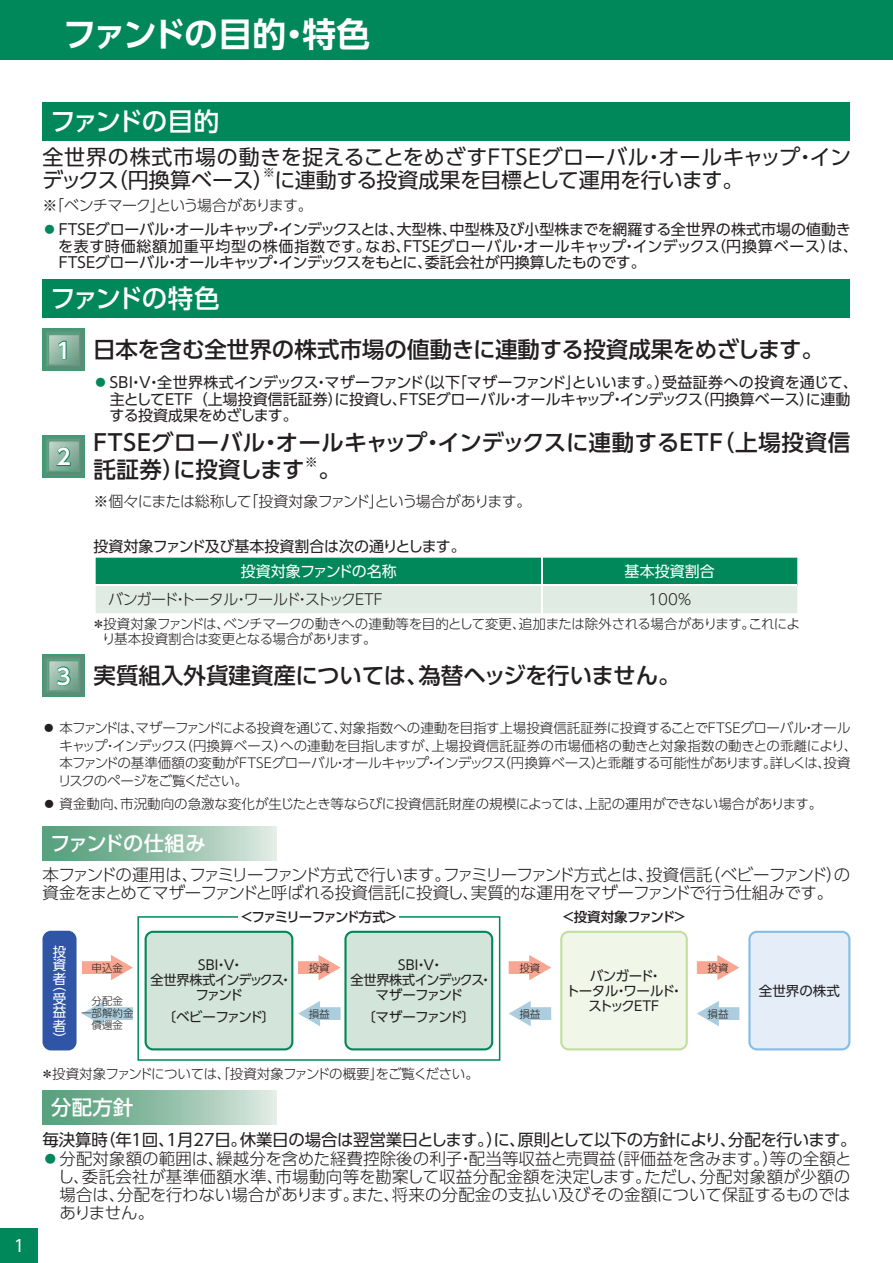
<style>
.page{position:relative;width:893px;height:1263px;background:#fff}
.page>*{position:absolute;margin:0;border:0;box-sizing:border-box;transform-origin:0 0}
.t1{font:33.75px "UD Shin Go Pro De Bold 90 pv RKSJ H";letter-spacing:-.04em;color:#fff}
.t2{font:25.5px "UD Shin Go Pro Medium 90 pv RKSJ H";letter-spacing:-.07em;color:#fff}
.t3{font:22.5px/27px "UD Shin Go Pro Medium 90 pv RKSJ H";color:#231f20}
.t4{font:21.6px "UD Shin Go Pro De Bold 90 pv RKSJ H";color:#fff}
.t5{font:21px/22.5px "UD Shin Go Pro Regular 90 pv RKSJ H";color:#231f20}
.t6{font:20.25px "UD Shin Go Pro Medium 90 pv RKSJ H";letter-spacing:-.035em;color:#fff}
.t7{font:20.25px "UD Shin Go Pro Medium 90 pv RKSJ H";letter-spacing:.025em;color:#fff}
.t8{font:16.5px/18px "UD Shin Go Pro Light 90 pv RKSJ H";letter-spacing:-.035em;color:#231f20}
.t9{font:16.5px "UD Shin Go Pro Regular 90 pv RKSJ H";letter-spacing:-.025em;color:#231f20}
.t10{font:16.5px "UD Shin Go Pro Regular 90 pv RKSJ H";color:#fff}
.t11{font:15px/16.5px "UD Shin Go Pro Regular 90 pv RKSJ H";color:#231f20}
.t12{font:15px "UD Shin Go Pro Light 90 pv RKSJ H";letter-spacing:-.05em;color:#231f20}
.t13{font:15px "UD Shin Go Pro Regular 90 pv RKSJ H";letter-spacing:-.02em;color:#fff}
.t14{font:15px "UD Shin Go Pro Regular 90 pv RKSJ H";color:#fff}
.t15{font:13.5px/17.5px "UD Shin Go Pro Light 90 pv RKSJ H";letter-spacing:-.02em;color:#231f20}
.t16{font:13.5px "UD Shin Go Pro Light 90 pv RKSJ H";color:#231f20}
.t17{font:13.5px "UD Shin Go Pro Light 90 pv RKSJ H";letter-spacing:-.045em;color:#231f20}
.t18{font:13.5px/15px "UD Shin Go Pro Regular 90 pv RKSJ H";letter-spacing:-.095em;color:#231f20;text-align:center}
.t19{font:13.5px/15px "UD Shin Go Pro Regular 90 pv RKSJ H";letter-spacing:-.06em;color:#231f20;text-align:center}
.t20{font:13.5px/15px "UD Shin Go Pro Regular 90 pv RKSJ H";letter-spacing:-.11em;color:#231f20;text-align:center}
.t21{font:13.5px "UD Shin Go Pro Medium 90 pv RKSJ H";letter-spacing:-.13em;color:#231f20}
.t22{font:13.5px "UD Shin Go Pro Medium 90 pv RKSJ H";letter-spacing:-.04em;color:#231f20}
.t23{font:13.5px "UD Shin Go Pro Regular 90 pv RKSJ H";letter-spacing:-.09em;color:#231f20}
.t24{font:13.5px/13.5px "UD Shin Go Pro Regular 90 pv RKSJ V";color:#fff;text-align:justify}
.t25{font:13.05px "UD Shin Go Pro Medium 90 pv RKSJ H";color:#231f20}
.t26{font:12.3px "UD Shin Go Pro Regular 90 pv RKSJ H";color:#231f20}
.t27{font:10.5px/12px "UD Shin Go Pro Light 90 pv RKSJ H";color:#231f20;text-align:center}
.s1{font-family:"Gothic MB101 Pro Light 90 pv RKSJ H";color:#00875a}
.s2{font-family:"Gothic MB101 Pro Light 90 pv RKSJ H"}
</style>
<div class="page">
<div style="left:43px;top:102px;width:807px;height:38px;background:#00875a"></div>
<div style="left:43px;top:279px;width:807px;height:39px;background:#00875a"></div>
<svg style="left:96px;top:558px;width:701px;height:55px;background:#74bba2"></svg>
<hr style="left:541px;top:558px;width:2px;height:27px;background:#fff">
<hr style="left:96px;top:585px;width:701px;height:1px;background:#fff">
<hr style="left:541px;top:586px;width:2px;height:27px;background:#fff">
<div style="left:137px;top:916px;width:363px;height:145px;border:2px solid #00875a"></div>
<div style="left:43px;top:931px;width:34px;height:119px;background:#3055a6;border-radius:9px"></div>
<div style="left:82px;top:961px;width:33px;height:13px;background:#f8a591"></div>
<svg style="left:111px;top:955px;width:22px;height:25px"></svg>
<div style="left:100px;top:1007px;width:33px;height:13px;background:#abcddd"></div>
<svg style="left:82px;top:1001px;width:22px;height:25px"></svg>
<div style="left:509px;top:961px;width:24px;height:13px;background:#f8a591"></div>
<svg style="left:529px;top:955px;width:22px;height:25px"></svg>
<div style="left:527px;top:1007px;width:24px;height:13px;background:#abcddd"></div>
<svg style="left:509px;top:1001px;width:22px;height:25px"></svg>
<div style="left:697px;top:961px;width:24px;height:13px;background:#f8a591"></div>
<svg style="left:717px;top:955px;width:22px;height:25px"></svg>
<div style="left:715px;top:1007px;width:24px;height:13px;background:#abcddd"></div>
<svg style="left:697px;top:1001px;width:22px;height:25px"></svg>
<svg style="left:145px;top:931px;width:348px;height:119px;background:#cee1d7"></svg>
<svg style="left:560px;top:931px;width:128px;height:119px;background:#edf5e4"></svg>
<div style="left:748px;top:931px;width:102px;height:119px;background:#e4edf8"></div>
<div style="left:239px;top:910px;width:160px;height:17px;background:#fff"></div>
<svg style="left:43px;top:328px;width:42px;height:43px"></svg>
<svg style="left:45px;top:331px;width:38px;height:37px"></svg>
<div style="left:43px;top:435px;width:42px;height:43px;background:#429a74"></div>
<svg style="left:45px;top:437px;width:38px;height:38px"></svg>
<svg style="left:43px;top:654px;width:42px;height:43px"></svg>
<svg style="left:45px;top:657px;width:38px;height:38px"></svg>
<div style="left:43px;top:826px;width:233px;height:34px;background:linear-gradient(to right,#4b9974,#dae6de)"></div>
<div style="left:43px;top:1091px;width:233px;height:34px;background:linear-gradient(to right,#4b9974,#dae6de)"></div>
<div style="left:0;top:1228px;width:38px;height:34px;background:#00875a"></div>
<div style="left:0;top:0;width:893px;height:60px;background:#00875a"></div>
<h1 class="t1" style="left:63px;top:21px;width:309px">ファンドの目的・特色</h1>
<p class="t10" style="left:14px;top:1239px;width:12px">1</p>
<h2 class="t2" style="left:50px;top:112px;width:171px">ファンドの目的</h2>
<h3 class="t5" style="left:42px;top:149px;width:810px">全世界の株式市場の動きを捉えることをめざすFTSEグローバル・オールキャップ・インデックス（円換算ベース）に連動する投資成果を目標として運用を行います。</h3>
<p class="t26" style="left:263px;top:168px;width:14px">※</p>
<p class="t12" style="left:43px;top:199px;width:272px">※「ベンチマーク」という場合があります。</p>
<p class="t11" style="left:58px;top:223px;width:801px;text-indent:-16px"><span class="s1">●</span>FTSEグローバル・オールキャップ・インデックスとは、大型株、中型株及び小型株までを網羅する全世界の株式市場の値動きを表す時価総額加重平均型の株価指数です。なお、FTSEグローバル・オールキャップ・インデックス（円換算ベース）は、<br>FTSEグローバル・オールキャップ・インデックスをもとに、委託会社が円換算したものです。</p>
<h2 class="t2" style="left:50px;top:289px;width:171px">ファンドの特色</h2>
<h3 class="t3" style="left:93px;top:339px;width:732px">日本を含む全世界の株式市場の値動きに連動する投資成果をめざします。</h3>
<p class="t11" style="left:110px;top:376px;width:750px;text-indent:-16px"><span class="s1">●</span>ＳＢＩ・Ｖ・全世界株式インデックス・マザーファンド（以下「マザーファンド」といいます。）受益証券への投資を通じて、主としてETF（上場投資信託証券）に投資し、FTSEグローバル・オールキャップ・インデックス（円換算ベース）に連動する投資成果をめざします。</p>
<h3 class="t3" style="left:94px;top:432px;width:758px">FTSEグローバル・オールキャップ・インデックスに連動するETF（上場投資信託証券）に投資します</h3>
<h3 class="t4" style="left:57px;top:342px;width:16px">1</h3>
<h3 class="t4" style="left:57px;top:449px;width:16px">2</h3>
<p class="t25" style="left:305px;top:458px;width:15px">※</p>
<h3 class="t3" style="left:318px;top:459px;width:24px">。</h3>
<p class="t12" style="left:94px;top:496px;width:439px">※個々にまたは総称して「投資対象ファンド」という場合があります。</p>
<p class="t11" style="left:94px;top:540px;width:374px">投資対象ファンド及び基本投資割合は次の通りとします。</p>
<p class="t13" style="left:241px;top:566px;width:158px">投資対象ファンドの名称</p>
<p class="t14" style="left:625px;top:566px;width:92px">基本投資割合</p>
<p class="t12" style="left:108px;top:594px;width:276px">バンガード・トータル・ワールド・ストックETF</p>
<p class="t12" style="left:648px;top:594px;width:45px">100％</p>
<p class="t15" style="left:102px;top:619px;width:699px;line-height:15px;text-indent:-10px">＊ 投資対象ファンドは、ベンチマークの動きへの連動等を目的として変更、追加または除外される場合があります。これにより基本投資割合は変更となる場合があります。</p>
<h3 class="t3" style="left:94px;top:665px;width:589px">実質組入外貨建資産については、為替ヘッジを行いません。</h3>
<p class="t15" style="left:58px;top:721px;width:801px;text-indent:-16px"><span class="s2">●</span> 本ファンドは、マザーファンドによる投資を通じて、対象指数への連動を目指す上場投資信託証券に投資することでFTSEグローバル・オールキャップ・インデックス（円換算ベース）への連動を目指しますが、上場投資信託証券の市場価格の動きと対象指数の動きとの乖離により、本ファンドの基準価額の変動がFTSEグローバル・オールキャップ・インデックス（円換算ベース）と乖離する可能性があります。詳しくは、投資リスクのページをご覧ください。</p>
<p class="t16" style="left:43px;top:798px;width:781px"><span class="s2">●</span> 資金動向、市況動向の急激な変化が生じたとき等ならびに投資信託財産の規模によっては、上記の運用ができない場合があります。</p>
<h3 class="t4" style="left:57px;top:668px;width:16px">3</h3>
<h3 class="t6" style="left:50px;top:835px;width:157px">ファンドの仕組み</h3>
<p class="t8" style="left:43px;top:868px;width:809px">本ファンドの運用は、ファミリーファンド方式で行います。ファミリーファンド方式とは、投資信託（ベビーファンド）の資金をまとめてマザーファンドと呼ばれる投資信託に投資し、実質的な運用をマザーファンドで行う仕組みです。</p>
<p class="t24" style="left:53px;top:947px;width:15px">投資者</p>
<p class="t24" style="left:53px;top:980px;width:15px">（受益者）</p>
<p class="t27" style="left:92px;top:963px;width:33px">申込金</p>
<p class="t27" style="left:81px;top:996px;width:54px">分配金<br>一部解約金償還金</p>
<p class="t21" style="left:240px;top:912px;width:160px">＜ファミリーファンド方式＞</p>
<p class="t20" style="left:151px;top:959px;width:143px">ＳＢＩ・Ｖ・<br>全世界株式インデックス・ファンド</p>
<p class="t18" style="left:163px;top:1012px;width:114px">〔ベビーファンド〕</p>
<p class="t27" style="left:309px;top:963px;width:22px">投資</p>
<p class="t27" style="left:309px;top:1009px;width:22px">損益</p>
<p class="t18" style="left:350px;top:959px;width:143px">ＳＢＩ・Ｖ・<br>全世界株式インデックス・マザーファンド</p>
<p class="t23" style="left:362px;top:1012px;width:115px">〔マザーファンド〕</p>
<p class="t17" style="left:41px;top:1069px;width:440px">＊投資対象ファンドについては、「投資対象ファンドの概要」をご覧ください。</p>
<h3 class="t7" style="left:51px;top:1100px;width:84px">分配方針</h3>
<p class="t27" style="left:519px;top:963px;width:22px">投資</p>
<p class="t27" style="left:519px;top:1009px;width:22px">損益</p>
<p class="t22" style="left:561px;top:912px;width:127px">＜投資対象ファンド＞</p>
<p class="t19" style="left:566px;top:970px;width:119px">バンガード・<br>トータル・ワールド・ストックETF</p>
<p class="t27" style="left:707px;top:963px;width:22px">投資</p>
<p class="t27" style="left:707px;top:1009px;width:22px">損益</p>
<p class="t19" style="left:759px;top:985px;width:83px">全世界の株式</p>
<p class="t9" style="left:43px;top:1133px;width:815px">毎決算時（年１回、1月27日。休業日の場合は翌営業日とします。）に、原則として以下の方針により、分配を行います。</p>
<p class="t8" style="left:58px;top:1152px;width:795px;text-align:justify;text-indent:-15px"><span class="s1">●</span>分配対象額の範囲は、繰越分を含めた経費控除後の利子・配当等収益と売買益（評価益を含みます。）等の全額とし、委託会社が基準価額水準、市場動向等を勘案して収益分配金額を決定します。ただし、分配対象額が少額の場合は、分配を行わない場合があります。また、将来の分配金の支払い及びその金額について保証するものではありません。</p>
</div>
